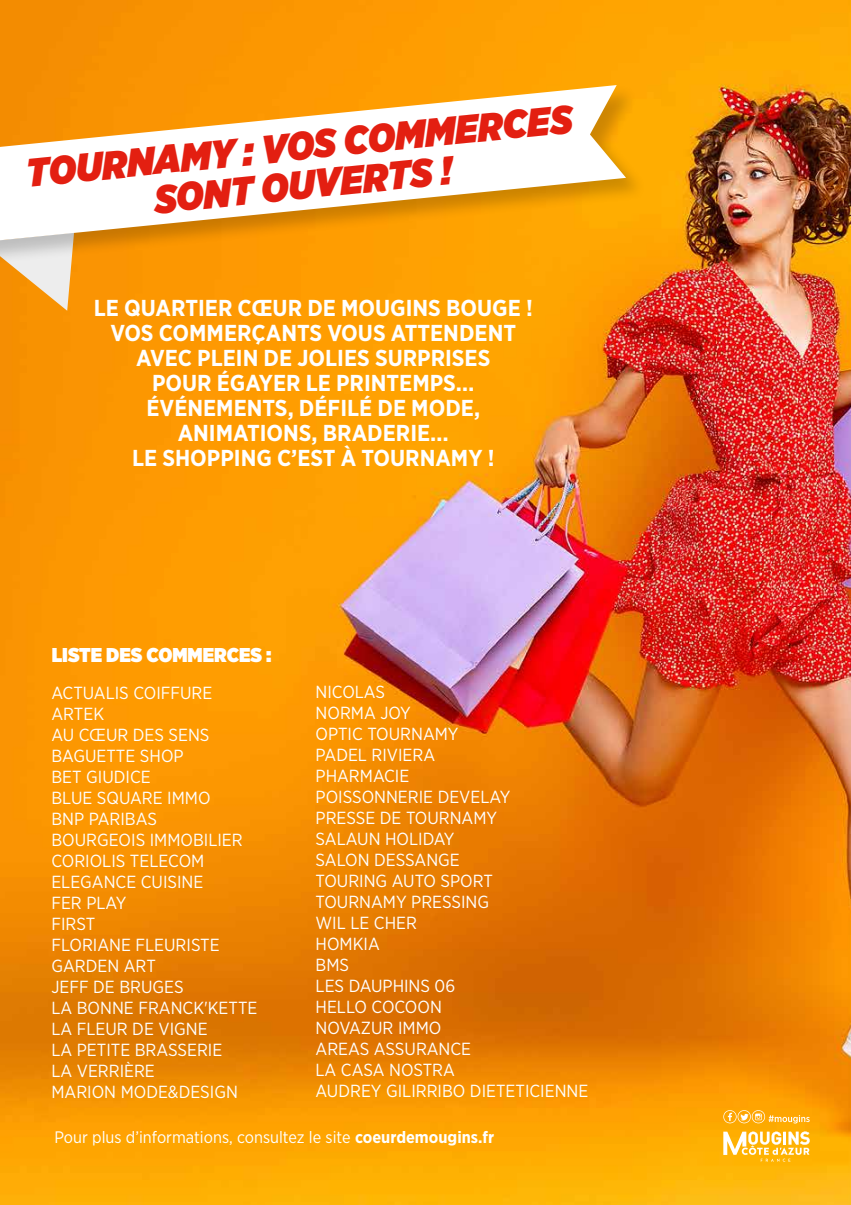
<style>
.page{position:relative;width:851px;height:1205px;background:#fff}
.page>*{position:absolute;margin:0;border:0;box-sizing:border-box;transform-origin:0 0}
.t1{font:italic 900 39.75px/39px "Gotham Narrow";color:#e31f11;text-align:center}
.t2{font:700 23px/25px "Gotham Narrow";color:#fff;text-align:center}
.t3{font:900 20px "Gotham Narrow";color:#fff}
.t4{font:17.5px/21px "Gotham Narrow";color:#fff}
.t5{font:16.62px "Gotham Narrow";color:#fff}
.s1{font-weight:700}
</style>
<div class="page">
<img style="left:0;top:0;width:850px;height:1205px">
<svg style="left:0;top:266px;width:74px;height:45px;background:#f2b55e"></svg>
<div style="left:0;top:85px;width:647px;height:181px;background:#000;opacity:.2"></div>
<svg style="left:0;top:85px;width:626px;height:155px"></svg>
<svg style="left:723px;top:1131px;width:86px;height:30px"></svg>
<svg style="left:723px;top:1110px;width:86px;height:13px"></svg>
<h1 class="t1" style="left:24px;top:155px;width:550px;rotate:-6deg">TOURNAMY : VOS COMMERCES<br>SONT OUVERTS !</h1>
<h2 class="t2" style="left:94px;top:295px;width:440px">LE QUARTIER CŒUR DE MOUGINS BOUGE !<br>VOS COMMERÇANTS VOUS ATTENDENT<br>AVEC PLEIN DE JOLIES SURPRISES<br>POUR ÉGAYER LE PRINTEMPS…<br>ÉVÉNEMENTS, DÉFILÉ DE MODE,<br>ANIMATIONS, BRADERIE…<br>LE SHOPPING C’EST À TOURNAMY !</h2>
<p class="t3" style="left:52px;top:641px;width:221px">LISTE DES COMMERCES :</p>
<p class="t4" style="left:51px;top:682px;width:207px">ACTUALIS COIFFURE<br>ARTEK<br>AU CŒUR DES SENS<br>BAGUETTE SHOP<br>BET GIUDICE<br>BLUE SQUARE IMMO<br>BNP PARIBAS<br>BOURGEOIS IMMOBILIER<br>CORIOLIS TELECOM<br>ELEGANCE CUISINE<br>FER PLAY<br>FIRST<br>FLORIANE FLEURISTE<br>GARDEN ART<br>JEFF DE BRUGES<br>LA BONNE FRANCK'KETTE<br>LA FLEUR DE VIGNE<br>LA PETITE BRASSERIE<br>LA VERRIÈRE<br>MARION MODE&amp;DESIGN</p>
<p class="t4" style="left:315px;top:681px;width:274px">NICOLAS<br>NORMA JOY<br>OPTIC TOURNAMY<br>PADEL RIVIERA<br>PHARMACIE<br>POISSONNERIE DEVELAY<br>PRESSE DE TOURNAMY<br>SALAUN HOLIDAY<br>SALON DESSANGE<br>TOURING AUTO SPORT<br>TOURNAMY PRESSING<br>WIL LE CHER<br>HOMKIA<br>BMS<br>LES DAUPHINS 06<br>HELLO COCOON<br>NOVAZUR IMMO<br>AREAS ASSURANCE<br>LA CASA NOSTRA<br>AUDREY GILIRRIBO DIETETICIENNE</p>
<p class="t5" style="left:54px;top:1126px;width:441px">Pour plus d’informations, consultez le site <span class="s1">coeurdemougins.fr</span></p>
</div>
